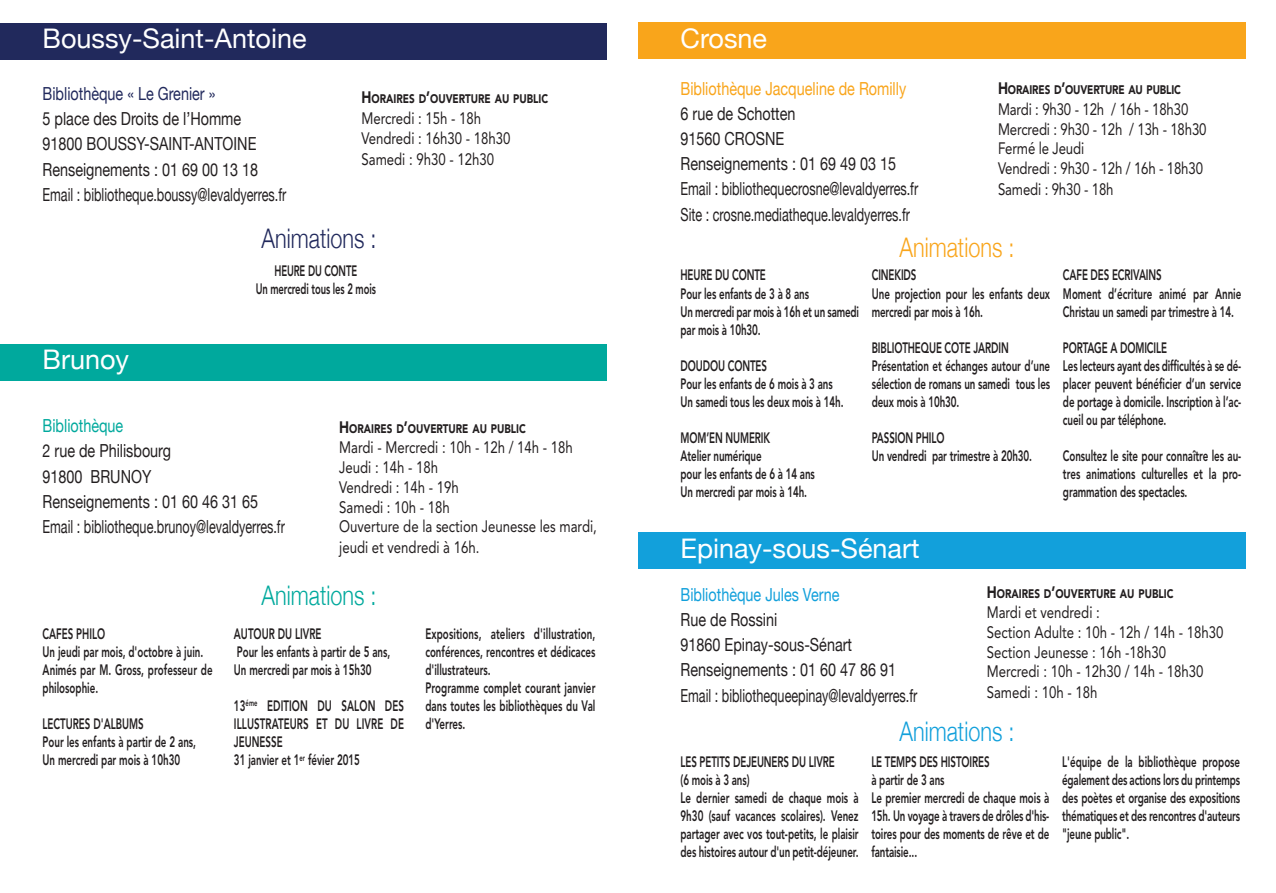
<style>
.page{position:relative;width:1276px;height:893px;background:#fff}
.page>*{position:absolute;margin:0;border:0;box-sizing:border-box;transform-origin:0 0}
.t1{font:27px "Helvetica Neue";color:#fff}
.t2{font:300 27px "Helvetica Neue";color:#f9a51b;scale:.8 1}
.t3{font:300 27px "Helvetica Neue";color:#12a0db;scale:.8 1}
.t4{font:300 27px "Helvetica Neue";color:#00a99d;scale:.8 1}
.t5{font:300 27px "Helvetica Neue";color:#21295c;scale:.8 1}
.t6{font:18px/25.2px "Helvetica Neue";color:#231f20;scale:.8 1}
.t7{font:18px "Helvetica Neue";color:#f9a51b;scale:.8 1}
.t8{font:18px "Helvetica Neue";color:#21295c;scale:.8 1}
.t9{font:18px "Helvetica Neue";color:#12a0db;scale:.8 1}
.t10{font:18px "Helvetica Neue";color:#00a99d;scale:.8 1}
.t11{font:16.5px/20.1px "Avenir";color:#231f20;scale:.8 1}
.t12{font:800 15px/18px "Avenir";letter-spacing:-.01em;color:#231f20;scale:.65 1}
.t13{font:800 15px/18px "Avenir";letter-spacing:.01em;color:#231f20;scale:.65 1}
.t14{font:800 15px/18px "Avenir";letter-spacing:-.01em;color:#231f20;text-align:center;scale:.63 1}
.t15{font:900 12.3px "Avenir";color:#231f20;scale:.8 1}
.s1{font-size:16.5px}
</style>
<div class="page">
<div style="left:0;top:23px;width:607px;height:36px;background:#21295c"></div>
<div style="left:0;top:344px;width:607px;height:36px;background:#00a99d"></div>
<div style="left:638px;top:22px;width:607px;height:36px;background:#f9a51b"></div>
<div style="left:638px;top:532px;width:607px;height:37px;background:#12a0db"></div>
<h1 class="t1" style="left:43px;top:22px;width:266px">Boussy-Saint-Antoine</h1>
<p class="t8" style="left:43px;top:83px;width:218px">Bibliothèque « Le Grenier »</p>
<p class="t6" style="left:43px;top:106px;width:306px">5 place des Droits de l’Homme<br>91800 BOUSSY-SAINT-ANTOINE Renseignements : 01 69 00 13 18<br>Email : bibliotheque.boussy@levaldyerres.fr</p>
<p class="t15" style="left:361px;top:94px;width:235px"><span class="s1">H</span>ORAIRES D<span class="s1">’</span>OUVERTURE AU PUBLIC</p>
<p class="t11" style="left:361px;top:109px;width:188px">Mercredi : 15h - 18h<br>Vendredi : 16h30 - 18h30<br>Samedi : 9h30 - 12h30</p>
<h1 class="t5" style="left:261px;top:222px;width:145px">Animations :</h1>
<h1 class="t1" style="left:43px;top:343px;width:88px">Brunoy</h1>
<p class="t14" style="left:256px;top:263px;width:192px">HEURE DU CONTE<br>Un mercredi tous les 2 mois</p>
<p class="t10" style="left:43px;top:415px;width:103px">Bibliothèque</p>
<p class="t6" style="left:43px;top:438px;width:304px">2 rue de Philisbourg<br>91800 BRUNOY<br>Renseignements : 01 60 46 31 65<br>Email : bibliotheque.brunoy@levaldyerres.fr</p>
<p class="t15" style="left:339px;top:423px;width:235px"><span class="s1">H</span>ORAIRES D<span class="s1">’</span>OUVERTURE AU PUBLIC</p>
<p class="t11" style="left:339px;top:439px;width:324px">Mardi - Mercredi : 10h - 12h / 14h - 18h<br>Jeudi : 14h - 18h<br>Vendredi : 14h - 19h<br>Samedi : 10h - 18h<br>Ouverture de la section Jeunesse les mardi, jeudi et vendredi à 16h.</p>
<p class="t12" style="left:43px;top:626px;width:263px">CAFES PHILO<br>Un jeudi par mois, d'octobre à juin.<br>Animés par M. Gross, professeur de philosophie.</p>
<p class="t12" style="left:43px;top:716px;width:238px">LECTURES D'ALBUMS<br>Pour les enfants à partir de 2 ans,<br>Un mercredi par mois à 10h30</p>
<h1 class="t4" style="left:261px;top:579px;width:145px">Animations :</h1>
<p class="t12" style="left:234px;top:626px;width:242px">AUTOUR DU LIVRE<br>Pour les enfants à partir de 5 ans,<br>Un mercredi par mois à 15h30</p>
<p class="t13" style="left:234px;top:698px;width:263px">13<sup>éme</sup> EDITION DU SALON DES<br>ILLUSTRATEURS ET DU LIVRE DE<br>JEUNESSE<br>31 janvier et 1<sup>er</sup> févier 2015</p>
<p class="t12" style="left:425px;top:626px;width:263px">Expositions, ateliers d'illustration, conférences, rencontres et dédicaces d'illustrateurs.<br>Programme complet courant janvier dans toutes les bibliothèques du Val d'Yerres.</p>
<h1 class="t1" style="left:680px;top:22px;width:88px">Crosne</h1>
<p class="t7" style="left:680px;top:77px;width:284px">Bibliothèque Jacqueline de Romilly</p>
<p class="t6" style="left:680px;top:100px;width:299px">6 rue de Schotten<br>91560 CROSNE<br>Renseignements : 01 69 49 03 15<br>Email : bibliothequecrosne@levaldyerres.fr<br>Site : crosne.mediatheque.levaldyerres.fr</p>
<p class="t15" style="left:998px;top:85px;width:230px"><span class="s1">H</span>ORAIRES D<span class="s1">’</span>OUVERTURE AU PUBLIC</p>
<p class="t11" style="left:998px;top:100px;width:262px">Mardi : 9h30 - 12h / 16h - 18h30<br>Mercredi : 9h30 - 12h / 13h - 18h30<br>Fermé le Jeudi<br>Vendredi : 9h30 - 12h / 16h - 18h30<br>Samedi : 9h30 - 18h</p>
<p class="t12" style="left:680px;top:268px;width:276px">HEURE DU CONTE<br>Pour les enfants de 3 à 8 ans<br>Un mercredi par mois à 16h et un samedi par mois à 10h30.</p>
<p class="t12" style="left:680px;top:358px;width:252px">DOUDOU CONTES<br>Pour les enfants de 6 mois à 3 ans<br>Un samedi tous les deux mois à 14h.</p>
<p class="t12" style="left:680px;top:430px;width:208px">MOM’EN NUMERIK<br>Atelier numérique<br>pour les enfants de 6 à 14 ans<br>Un mercredi par mois à 14h.</p>
<h1 class="t2" style="left:899px;top:231px;width:145px">Animations :</h1>
<p class="t12" style="left:871px;top:268px;width:276px">CINEKIDS<br>Une projection pour les enfants deux mercredi par mois à 16h.</p>
<p class="t12" style="left:871px;top:340px;width:276px">BIBLIOTHEQUE COTE JARDIN<br>Présentation et échanges autour d’une sélection de romans un samedi tous les deux mois à 10h30.</p>
<p class="t12" style="left:871px;top:430px;width:248px">PASSION PHILO<br>Un vendredi par trimestre à 20h30.</p>
<p class="t12" style="left:1063px;top:268px;width:276px">CAFE DES ECRIVAINS<br>Moment d’écriture animé par Annie<br>Christau un samedi par trimestre à 14.</p>
<p class="t12" style="left:1063px;top:340px;width:276px">PORTAGE A DOMICILE<br>Les lecteurs ayant des difficultés à se dé&shy;placer peuvent bénéficier d’un service de portage à domicile. Inscription à l’ac&shy;cueil ou par téléphone.</p>
<p class="t12" style="left:1063px;top:448px;width:276px;text-align:justify">Consultez le site pour connaître les au&shy;tres animations culturelles et la pro&shy;grammation des spectacles.</p>
<h1 class="t1" style="left:680px;top:532px;width:241px">Epinay-sous-Sénart</h1>
<p class="t9" style="left:680px;top:584px;width:200px">Bibliothèque Jules Verne</p>
<p class="t6" style="left:680px;top:607px;width:297px">Rue de Rossini<br>91860 Epinay-sous-Sénart<br>Renseignements : 01 60 47 86 91<br>Email : bibliothequeepinay@levaldyerres.fr</p>
<p class="t15" style="left:986px;top:588px;width:235px"><span class="s1">H</span>ORAIRES D<span class="s1">’</span>OUVERTURE AU PUBLIC</p>
<p class="t11" style="left:986px;top:604px;width:297px">Mardi et vendredi :<br>Section Adulte : 10h - 12h / 14h - 18h30<br>Section Jeunesse : 16h -18h30<br>Mercredi : 10h - 12h30 / 14h - 18h30<br>Samedi : 10h - 18h</p>
<h1 class="t3" style="left:899px;top:715px;width:145px">Animations :</h1>
<p class="t12" style="left:680px;top:754px;width:275px">LES PETITS DEJEUNERS DU LIVRE<br>(6 mois à 3 ans)<br>Le dernier samedi de chaque mois à 9h30 (sauf vacances scolaires). Venez partager avec vos tout-petits, le plaisir des histoires autour d'un petit-déjeuner.</p>
<p class="t12" style="left:871px;top:754px;width:275px">LE TEMPS DES HISTOIRES<br>à partir de 3 ans<br>Le premier mercredi de chaque mois à<br>15h. Un voyage à travers de drôles d'his&shy;toires pour des moments de rêve et de fantaisie...</p>
<p class="t12" style="left:1062px;top:754px;width:275px;text-align:justify">L'équipe de la bibliothèque propose également des actions lors du printemps des poètes et organise des expositions thématiques et des rencontres d'auteurs "jeune public".</p>
</div>
